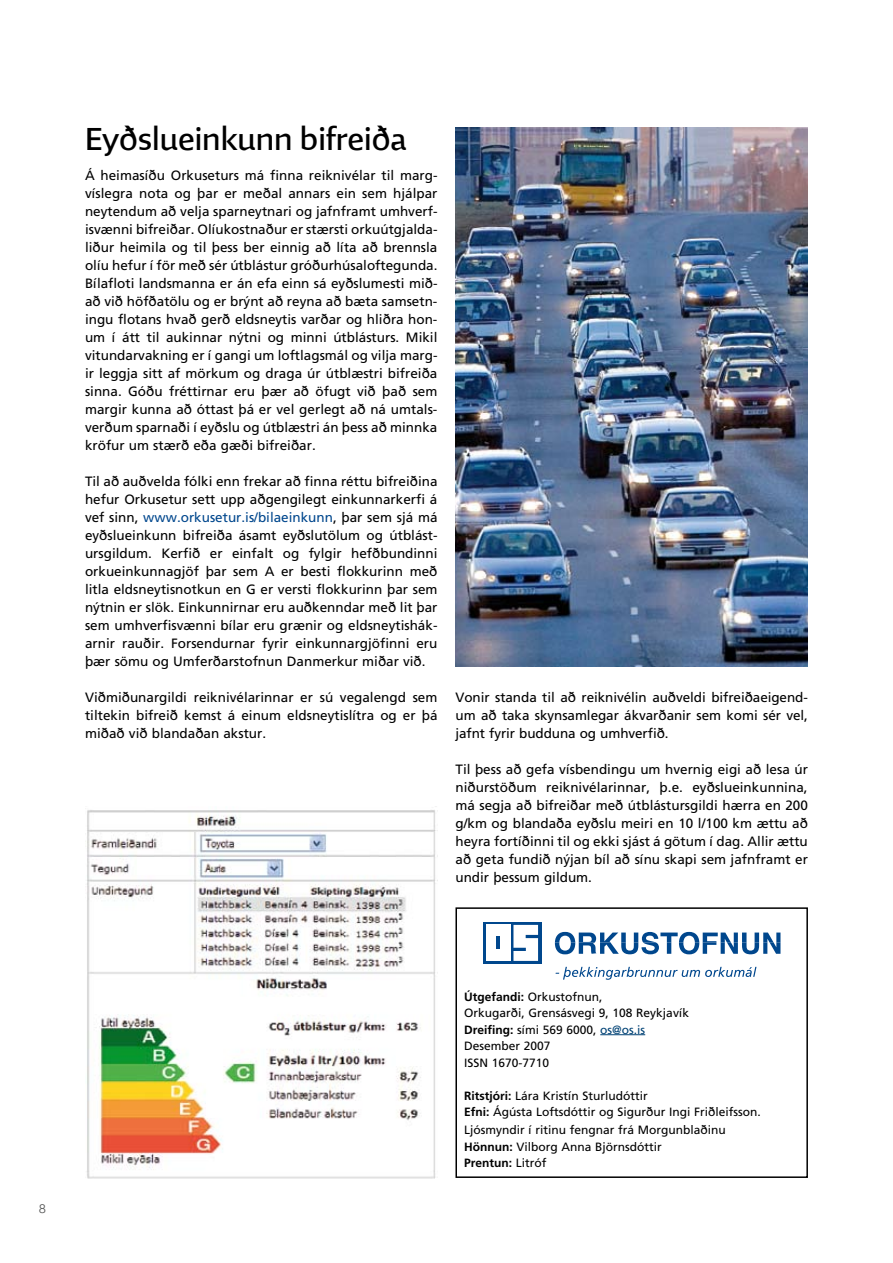
<style>
.page{position:relative;width:893px;height:1263px;background:#fff}
.page>*{position:absolute;margin:0;border:0;box-sizing:border-box;transform-origin:0 0}
.t1{font:30px "Andrew Samuels Os F";color:#000}
.t2{font:13.5px/18px "Frutiger";color:#000;text-align:justify}
.t3{font:12px/16.5px "Frutiger";color:#000}
.t4{font:12px "Andrew Samuels Os F Light";color:#565757}
.s1{color:#00478d}
.s2{font-weight:700}
.s3{color:#004275}
</style>
<div class="page">
<hr style="left:600px;top:1034px;width:45px;height:1px;background:#004275">
<svg style="left:555px;top:932px;width:225px;height:22px"></svg>
<svg style="left:483px;top:922px;width:58px;height:42px"></svg>
<div style="left:486px;top:925px;width:24px;height:36px;background:#fff"></div>
<svg style="left:513px;top:925px;width:25px;height:36px"></svg>
<svg style="left:556px;top:967px;width:200px;height:13px"></svg>
<svg style="left:497px;top:936px;width:3px;height:13px"></svg>
<div style="left:455px;top:907px;width:353px;height:271px;border:2px solid #000"></div>
<img style="left:455px;top:128px;width:353px;height:538px">
<img style="left:86px;top:810px;width:350px;height:369px">
<h1 class="t1" style="left:85px;top:119px;width:323px">Eyðslueinkunn bifreiða</h1>
<p class="t2" style="left:85px;top:166px;width:354px">Á heimasíðu Orkuseturs má finna reiknivélar til marg&shy;víslegra nota og þar er meðal annars ein sem hjálpar neytendum að velja sparneytnari og jafnframt umhverf&shy;isvænni bifreiðar. Olíukostnaður er stærsti orkuútgjalda&shy;liður heimila og til þess ber einnig að líta að brennsla olíu hefur í för með sér útblástur gróðurhúsaloftegunda.<br>Bílafloti landsmanna er án efa einn sá eyðslumesti mið&shy;að við höfðatölu og er brýnt að reyna að bæta samsetn&shy;ingu flotans hvað gerð eldsneytis varðar og hliðra hon&shy;um í átt til aukinnar nýtni og minni útblásturs. Mikil vitundarvakning er í gangi um loftlagsmál og vilja marg&shy;ir leggja sitt af mörkum og draga úr útblæstri bifreiða sinna. Góðu fréttirnar eru þær að öfugt við það sem margir kunna að óttast þá er vel gerlegt að ná umtals&shy;verðum sparnaði í eyðslu og útblæstri án þess að minnka kröfur um stærð eða gæði bifreiðar.</p>
<p class="t2" style="left:85px;top:472px;width:354px">Til að auðvelda fólki enn frekar að finna réttu bifreiðina hefur Orkusetur sett upp aðgengilegt einkunnarkerfi á vef sinn, <span class="s1">www.orkusetur.is/bilaeinkunn</span>, þar sem sjá má eyðslueinkunn bifreiða ásamt eyðslutölum og útblást&shy;ursgildum. Kerfið er einfalt og fylgir hefðbundinni orkueinkunnagjöf þar sem A er besti flokkurinn með litla eldsneytisnotkun en G er versti flokkurinn þar sem nýtnin er slök. Einkunnirnar eru auðkenndar með lit þar sem umhverfisvænni bílar eru grænir og eldsneytishák&shy;arnir rauðir. Forsendurnar fyrir einkunnargjöfinni eru þær sömu og Umferðarstofnun Danmerkur miðar við.</p>
<p class="t2" style="left:85px;top:688px;width:354px">Viðmiðunargildi reiknivélarinnar er sú vegalengd sem tiltekin bifreið kemst á einum eldsneytislítra og er þá miðað við blandaðan akstur.</p>
<p class="t2" style="left:455px;top:688px;width:354px">Vonir standa til að reiknivélin auðveldi bifreiðaeigend&shy;um að taka skynsamlegar ákvarðanir sem komi sér vel, jafnt fyrir budduna og umhverfið.</p>
<p class="t2" style="left:455px;top:760px;width:354px">Til þess að gefa vísbendingu um hvernig eigi að lesa úr niðurstöðum reiknivélarinnar, þ.e. eyðslueinkunnina, má segja að bifreiðar með útblástursgildi hærra en 200 g/km og blandaða eyðslu meiri en 10 l/100 km ættu að heyra fortíðinni til og ekki sjást á götum í dag. Allir ættu að geta fundið nýjan bíl að sínu skapi sem jafnframt er undir þessum gildum.</p>
<p class="t4" style="left:39px;top:1201px;width:9px">8</p>
<p class="t3" style="left:464px;top:988px;width:226px"><span class="s2">Útgefandi:</span> Orkustofnun,<br>Orkugarði, Grensásvegi 9, 108 Reykjavík<br><span class="s2">Dreifing:</span> sími 569 6000, <span class="s3">os@os.is<br></span>Desember 2007<br>ISSN 1670-7710</p>
<p class="t3" style="left:464px;top:1087px;width:298px"><span class="s2">Ritstjóri:</span> Lára Kristín Sturludóttir<br><span class="s2">Efni:</span> Ágústa Loftsdóttir og Sigurður Ingi Friðleifsson.</p>
<p class="t3" style="left:464px;top:1121px;width:263px">Ljósmyndir í ritinu fengnar frá Morgunblaðinu<br><span class="s2">Hönnun:</span> Vilborg Anna Björnsdóttir<br><span class="s2">Prentun:</span> Litróf</p>
</div>
